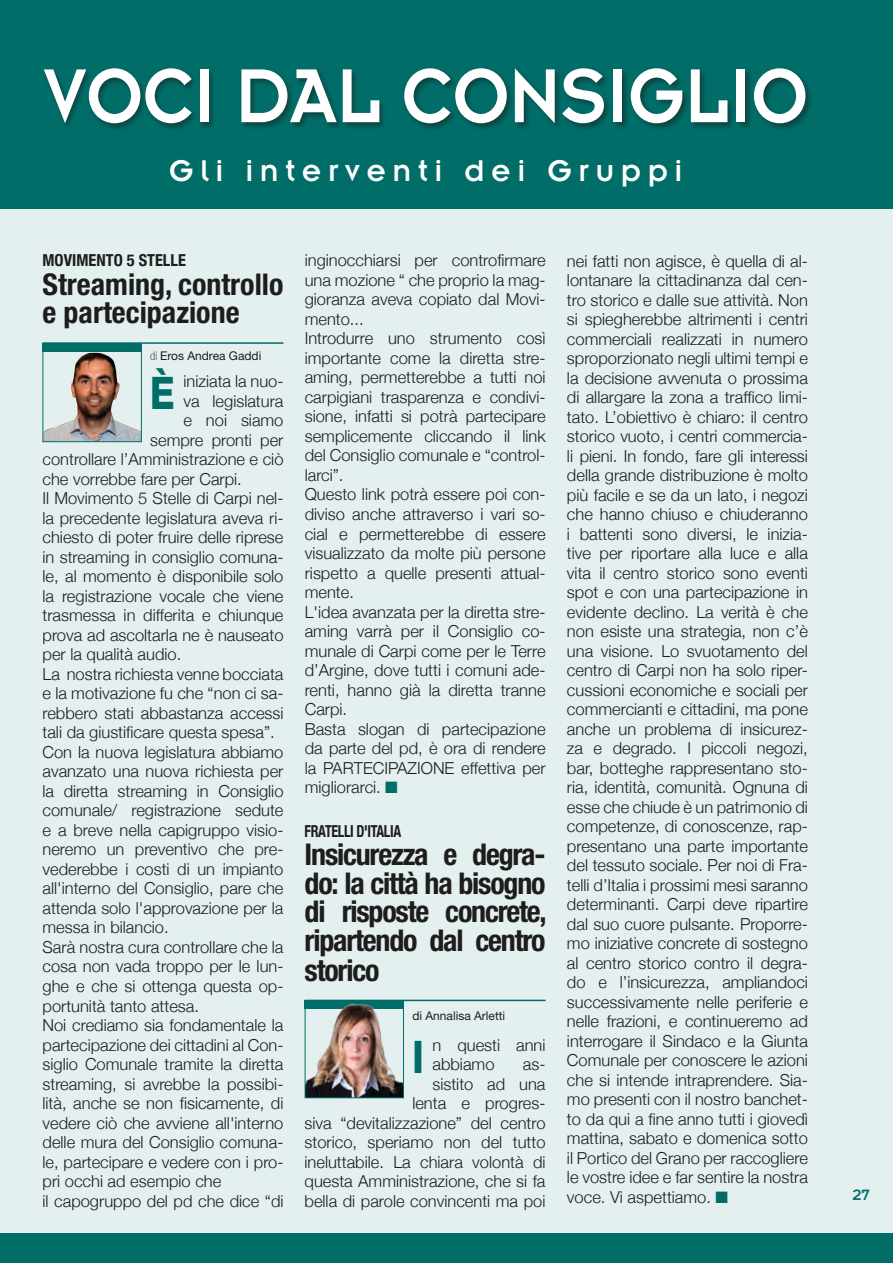
<style>
.page{position:relative;width:893px;height:1263px;background:#e4eff0}
.page>*{position:absolute;margin:0;border:0;box-sizing:border-box;transform-origin:0 0}
.t1{font:84px "Insignia";color:#fff;scale:.91 1}
.t2{font:800 45px "Helvetica Neue LT Std";color:#006d68;scale:.8 1}
.t3{font:33px "Insignia";letter-spacing:.2em;color:#fff}
.t4{font:700 condensed 30px/28.8px "Helvetica Neue LT Std";letter-spacing:-.04em;color:#1d1d1b;text-align:justify}
.t5{font:700 condensed 30px/28.5px "Helvetica Neue LT Std";color:#1d1d1b}
.t6{font:300 16.5px/19.5px "Helvetica Neue";color:#1d1d1b}
.t7{font:700 condensed 16.5px "Helvetica Neue";color:#1d1d1b}
.t8{font:700 condensed 16.5px "Helvetica Neue";letter-spacing:-.025em;color:#1d1d1b;scale:.85 1}
.t9{font:16.5px "Insignia";color:#006d68}
.t10{font:12px "Helvetica Neue";color:#1d1d1b}
.s1{font-family:"Helvetica Neue LT Std";font-weight:100;font-stretch:condensed}
.s2{color:#006d68}
</style>
<div class="page">
<div style="left:0;top:0;width:893px;height:208px;background:#006d68"></div>
<div style="left:0;top:1233px;width:893px;height:30px;background:#006d68"></div>
<div style="left:43px;top:67px;width:770px;height:64px;background:#1d1d1b;opacity:.5"></div>
<div style="left:43px;top:343px;width:99px;height:8px;background:#006d68"></div>
<hr style="left:43px;top:342px;width:240px;height:2px;background:#006d68">
<img style="left:45px;top:353px;width:95px;height:87px">
<div style="left:43px;top:348px;width:99px;height:94px;border:1px solid #006d68"></div>
<hr style="left:305px;top:1000px;width:241px;height:1px;background:#006d68">
<img style="left:307px;top:1003px;width:95px;height:93px">
<div style="left:305px;top:1001px;width:99px;height:97px;border:1px solid #006d68"></div>
<h1 class="t1" style="left:44px;top:53px;width:841px">VOCI DAL CONSIGLIO</h1>
<h3 class="t3" style="left:169px;top:153px;width:515px">Gli interventi dei Gruppi</h3>
<p class="t7" style="left:43px;top:250px;width:145px">MOVIMENTO 5 STELLE</p>
<h3 class="t5" style="left:43px;top:269px;width:242px">Streaming, controllo e partecipazione</h3>
<p class="t10" style="left:150px;top:349px;width:113px"><span class="s1">di</span> Eros Andrea Gaddi</p>
<h2 class="t2" style="left:150px;top:366px;width:32px">È</h2>
<p class="t6" style="left:183px;top:371px;width:102px">iniziata la nuo-</p>
<p class="t6" style="left:183px;top:391px;width:101px">va legislatura</p>
<p class="t6" style="left:183px;top:410px;width:102px">e noi siamo</p>
<p class="t6" style="left:150px;top:430px;width:135px">sempre pronti per</p>
<p class="t6" style="left:43px;top:449px;width:242px">controllare l’Amministrazione e ciò</p>
<p class="t6" style="left:43px;top:469px;width:201px">che vorrebbe fare per Carpi.</p>
<p class="t6" style="left:43px;top:488px;width:242px">Il Movimento 5 Stelle di Carpi nel-</p>
<p class="t6" style="left:43px;top:508px;width:242px">la precedente legislatura aveva ri-</p>
<p class="t6" style="left:43px;top:527px;width:242px">chiesto di poter fruire delle riprese</p>
<p class="t6" style="left:43px;top:547px;width:242px">in streaming in consiglio comuna-</p>
<p class="t6" style="left:43px;top:566px;width:242px">le, al momento è disponibile solo</p>
<p class="t6" style="left:43px;top:586px;width:242px">la registrazione vocale che viene</p>
<p class="t6" style="left:43px;top:605px;width:242px">trasmessa in differita e chiunque</p>
<p class="t6" style="left:43px;top:625px;width:242px">prova ad ascoltarla ne è nauseato</p>
<p class="t6" style="left:43px;top:644px;width:140px">per la qualità audio.</p>
<p class="t6" style="left:43px;top:664px;width:242px">La nostra richiesta venne bocciata</p>
<p class="t6" style="left:43px;top:683px;width:242px">e la motivazione fu che “non ci sa-</p>
<p class="t6" style="left:43px;top:703px;width:242px">rebbero stati abbastanza accessi</p>
<p class="t6" style="left:43px;top:722px;width:234px">tali da giustificare questa spesa”.</p>
<p class="t6" style="left:43px;top:742px;width:242px">Con la nuova legislatura abbiamo</p>
<p class="t6" style="left:43px;top:761px;width:242px">avanzato una nuova richiesta per</p>
<p class="t6" style="left:43px;top:781px;width:242px">la diretta streaming in Consiglio</p>
<p class="t6" style="left:43px;top:800px;width:242px">comunale/ registrazione sedute</p>
<p class="t6" style="left:43px;top:820px;width:242px">e a breve nella capigruppo visio-</p>
<p class="t6" style="left:43px;top:839px;width:242px">neremo un preventivo che pre-</p>
<p class="t6" style="left:43px;top:859px;width:242px">vederebbe i costi di un impianto</p>
<p class="t6" style="left:43px;top:878px;width:242px">all'interno del Consiglio, pare che</p>
<p class="t6" style="left:43px;top:898px;width:242px">attenda solo l'approvazione per la</p>
<p class="t6" style="left:43px;top:917px;width:128px">messa in bilancio.</p>
<p class="t6" style="left:43px;top:937px;width:242px">Sarà nostra cura controllare che la</p>
<p class="t6" style="left:43px;top:956px;width:242px">cosa non vada troppo per le lun-</p>
<p class="t6" style="left:43px;top:976px;width:242px">ghe e che si ottenga questa op-</p>
<p class="t6" style="left:43px;top:995px;width:158px">portunità tanto attesa.</p>
<p class="t6" style="left:43px;top:1015px;width:242px">Noi crediamo sia fondamentale la</p>
<p class="t6" style="left:43px;top:1034px;width:242px">partecipazione dei cittadini al Con-</p>
<p class="t6" style="left:43px;top:1054px;width:242px">siglio Comunale tramite la diretta</p>
<p class="t6" style="left:43px;top:1073px;width:242px">streaming, si avrebbe la possibi-</p>
<p class="t6" style="left:43px;top:1093px;width:242px">lità, anche se non fisicamente, di</p>
<p class="t6" style="left:43px;top:1112px;width:242px">vedere ciò che avviene all'interno</p>
<p class="t6" style="left:43px;top:1132px;width:242px">delle mura del Consiglio comuna-</p>
<p class="t6" style="left:43px;top:1151px;width:242px">le, partecipare e vedere con i pro-</p>
<p class="t6" style="left:43px;top:1171px;width:180px">pri occhi ad esempio che</p>
<p class="t6" style="left:43px;top:1190px;width:242px">il capogruppo del pd che dice “di</p>
<p class="t6" style="left:305px;top:250px;width:242px">inginocchiarsi per controfirmare una mozione “ che proprio la mag&shy;gioranza aveva copiato dal Movi&shy;mento...<br>Introdurre uno strumento così importante come la diretta stre&shy;aming, permetterebbe a tutti noi carpigiani trasparenza e condivi&shy;sione, infatti si potrà partecipare semplicemente cliccando il link del Consiglio comunale e “control&shy;larci”.<br>Questo link potrà essere poi con&shy;diviso anche attraverso i vari so&shy;cial e permetterebbe di essere visualizzato da molte più persone rispetto a quelle presenti attual&shy;mente.<br>L'idea avanzata per la diretta stre&shy;aming varrà per il Consiglio co&shy;munale di Carpi come per le Terre d’Argine, dove tutti i comuni ade&shy;renti, hanno già la diretta tranne<br>Carpi.<br>Basta slogan di partecipazione da parte del pd, è ora di rendere la PARTECIPAZIONE effettiva per migliorarci. <span class="s2">■</span></p>
<p class="t6" style="left:567px;top:251px;width:242px;text-align:justify">nei fatti non agisce, è quella di al&shy;lontanare la cittadinanza dal cen&shy;tro storico e dalle sue attività. Non si spiegherebbe altrimenti i centri commerciali realizzati in numero sproporzionato negli ultimi tempi e la decisione avvenuta o prossima di allargare la zona a traffico limi&shy;tato. L’obiettivo è chiaro: il centro storico vuoto, i centri commercia&shy;li pieni. In fondo, fare gli interessi della grande distribuzione è molto più facile e se da un lato, i negozi che hanno chiuso e chiuderanno i battenti sono diversi, le inizia&shy;tive per riportare alla luce e alla vita il centro storico sono eventi spot e con una partecipazione in evidente declino. La verità è che non esiste una strategia, non c’è una visione. Lo svuotamento del centro di Carpi non ha solo riper&shy;cussioni economiche e sociali per commercianti e cittadini, ma pone anche un problema di insicurez&shy;za e degrado. I piccoli negozi, bar, botteghe rappresentano sto&shy;ria, identità, comunità. Ognuna di esse che chiude è un patrimonio di competenze, di conoscenze, rap&shy;presentano una parte importante del tessuto sociale. Per noi di Fra&shy;telli d’Italia i prossimi mesi saranno determinanti. Carpi deve ripartire dal suo cuore pulsante. Proporre&shy;mo iniziative concrete di sostegno al centro storico contro il degra&shy;do e l’insicurezza, ampliandoci successivamente nelle periferie e nelle frazioni, e continueremo ad interrogare il Sindaco e la Giunta Comunale per conoscere le azioni che si intende intraprendere. Sia&shy;mo presenti con il nostro banchet&shy;to da qui a fine anno tutti i giovedì mattina, sabato e domenica sotto il Portico del Grano per raccogliere le vostre idee e far sentire la nostra voce. Vi aspettiamo. <span class="s2">■</span></p>
<p class="t8" style="left:305px;top:821px;width:115px">FRATELLI D'ITALIA</p>
<h3 class="t4" style="left:305px;top:840px;width:244px">Insicurezza e degra&shy;do: la città ha bisogno di risposte concrete, ripartendo dal centro storico</h3>
<p class="t10" style="left:412px;top:1009px;width:94px">di Annalisa Arletti</p>
<p class="t6" style="left:432px;top:1034px;width:115px">n questi anni abbiamo</p>
<h2 class="t2" style="left:412px;top:1030px;width:16px">I</h2>
<p class="t6" style="left:305px;top:1054px;width:242px;text-align:right">as-<br>sistito ad una<br>lenta e progres-<br>siva “devitalizzazione” del centro storico, speriamo non del tutto ineluttabile. La chiara volontà di questa Amministrazione, che si fa bella di parole convincenti ma poi</p>
<p class="t9" style="left:852px;top:1186px;width:19px">27</p>
</div>
